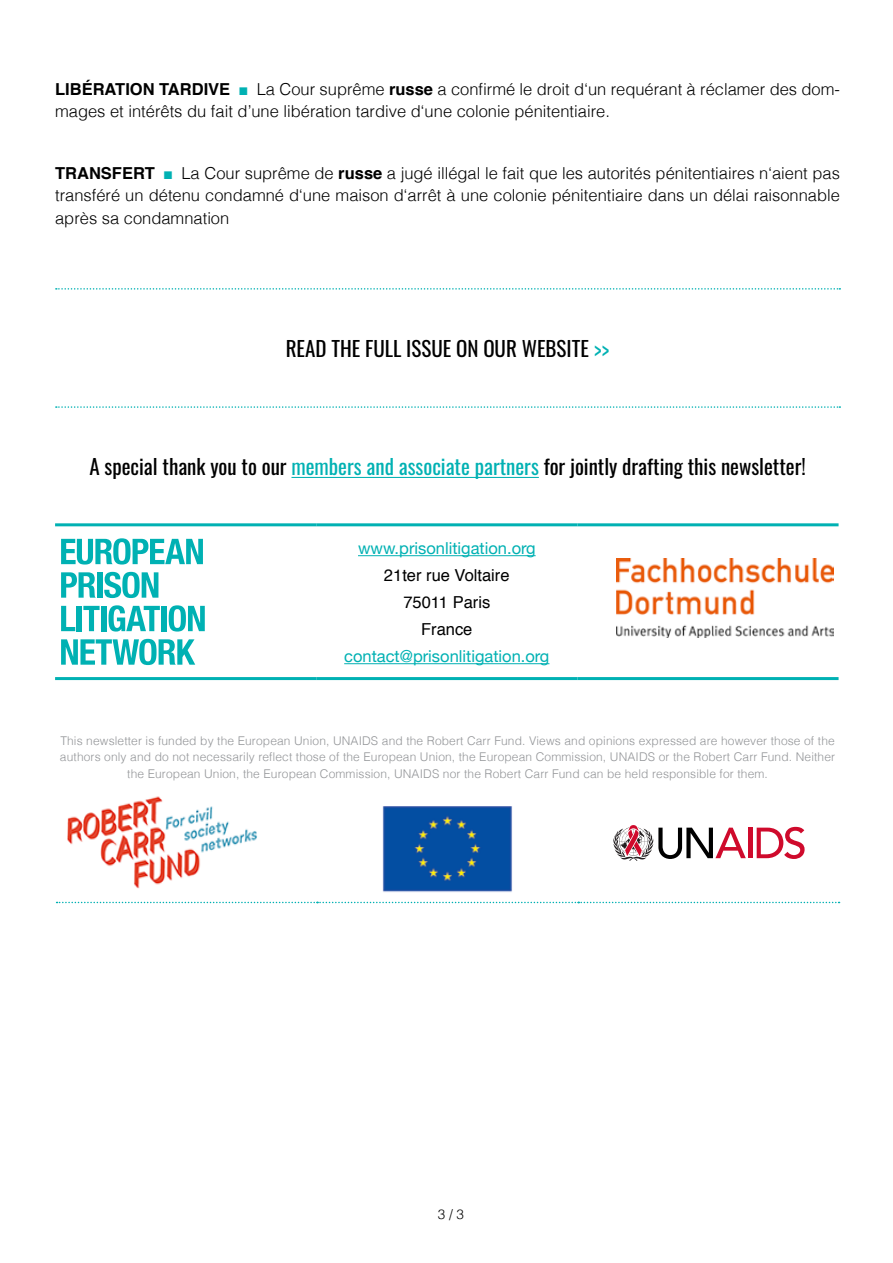
<style>
.page{position:relative;width:893px;height:1263px;background:#fff}
.page>*{position:absolute;margin:0;border:0;box-sizing:border-box;transform-origin:0 0}
.t1{font:21px "Oswald";color:#000}
.t2{font:300 16.5px/22.5px "Helvetica";color:#000}
.t3{font:16.5px "Helvetica Neue";color:#00b1b3}
.t4{font:16.5px/27px "Helvetica";color:#000;text-align:center}
.t5{font:300 13.5px "Helvetica";color:#000}
.t6{font:300 12px/16.5px "Helvetica";letter-spacing:.01em;color:#939598;text-align:center}
.s1{font-weight:700}
.s2{font-family:"Arial";font-weight:400;color:#00b1b3}
.s3{color:#00b1b3}
</style>
<div class="page">
<svg style="left:56px;top:288px;width:784px;height:2px"></svg>
<svg style="left:56px;top:406px;width:784px;height:2px"></svg>
<hr style="left:291px;top:477px;width:248px;height:1px;background:#00b1b3">
<hr style="left:55px;top:523px;width:261px;height:3px;background:#00b1b3">
<hr style="left:316px;top:523px;width:261px;height:3px;background:#00b1b3">
<hr style="left:577px;top:523px;width:262px;height:3px;background:#00b1b3">
<hr style="left:55px;top:677px;width:261px;height:3px;background:#00b1b3">
<hr style="left:316px;top:677px;width:261px;height:3px;background:#00b1b3">
<hr style="left:577px;top:677px;width:262px;height:3px;background:#00b1b3">
<svg style="left:61px;top:538px;width:142px;height:26px"></svg>
<svg style="left:61px;top:572px;width:35px;height:26px"></svg>
<div style="left:97px;top:572px;width:5px;height:26px;background:#00b1b3"></div>
<svg style="left:104px;top:572px;width:54px;height:26px"></svg>
<svg style="left:61px;top:606px;width:14px;height:25px"></svg>
<div style="left:77px;top:606px;width:5px;height:25px;background:#00b1b3"></div>
<svg style="left:83px;top:606px;width:17px;height:25px"></svg>
<div style="left:101px;top:606px;width:5px;height:25px;background:#00b1b3"></div>
<svg style="left:109px;top:605px;width:51px;height:26px"></svg>
<div style="left:161px;top:606px;width:6px;height:25px;background:#00b1b3"></div>
<svg style="left:169px;top:605px;width:36px;height:26px"></svg>
<svg style="left:61px;top:639px;width:134px;height:26px"></svg>
<hr style="left:358px;top:555px;width:178px;height:1px;background:#00b1b3">
<hr style="left:344px;top:663px;width:205px;height:1px;background:#00b1b3">
<img style="left:616px;top:559px;width:217px;height:78px">
<svg style="left:57px;top:902px;width:783px;height:1px"></svg>
<img style="left:67px;top:796px;width:190px;height:93px">
<img style="left:382px;top:806px;width:130px;height:86px">
<hr style="left:748px;top:828px;width:4px;height:30px;background:#cf0a2c">
<svg style="left:757px;top:827px;width:48px;height:32px"></svg>
<svg style="left:613px;top:825px;width:133px;height:36px"></svg>
<p class="t2" style="left:55px;top:77px;width:786px"><span class="s1">LIBÉRATION TARDIVE</span> <span class="s2">■</span> La Cour suprême <span class="s1">russe</span> a confirmé le droit d‘un requérant à réclamer des dom&shy;mages et intérêts du fait d’une libération tardive d‘une colonie pénitentiaire.</p>
<p class="t2" style="left:55px;top:161px;width:786px;text-align:justify"><span class="s1">TRANSFERT</span> <span class="s2">■</span> La Cour suprême de <span class="s1">russe</span> a jugé illégal le fait que les autorités pénitentiaires n‘aient pas transféré un détenu condamné d‘une maison d‘arrêt à une colonie pénitentiaire dans un délai raisonnable après sa condamnation</p>
<p class="t1" style="left:286px;top:330px;width:325px">READ THE FULL ISSUE ON OUR WEBSITE <span class="s3">&gt;&gt;</span></p>
<p class="t1" style="left:89px;top:448px;width:718px">A special thank you to our <span class="s3">members and associate partners</span> for jointly drafting this newsletter!</p>
<p class="t3" style="left:358px;top:538px;width:179px">www.prisonlitigation.org</p>
<p class="t4" style="left:384px;top:562px;width:127px">21ter rue Voltaire<br>75011 Paris<br>France</p>
<p class="t3" style="left:344px;top:646px;width:207px">contact@prisonlitigation.org</p>
<p class="t6" style="left:60px;top:731px;width:777px">This newsletter is funded by the European Union, UNAIDS and the Robert Carr Fund. Views and opinions expressed are however those of the authors only and do not necessarily reflect those of the European Union, the European Commission, UNAIDS or the Robert Carr Fund. Neither the European Union, the European Commission, UNAIDS nor the Robert Carr Fund can be held responsible for them.</p>
<p class="t5" style="left:438px;top:1202px;width:28px">3 / 3</p>
</div>
